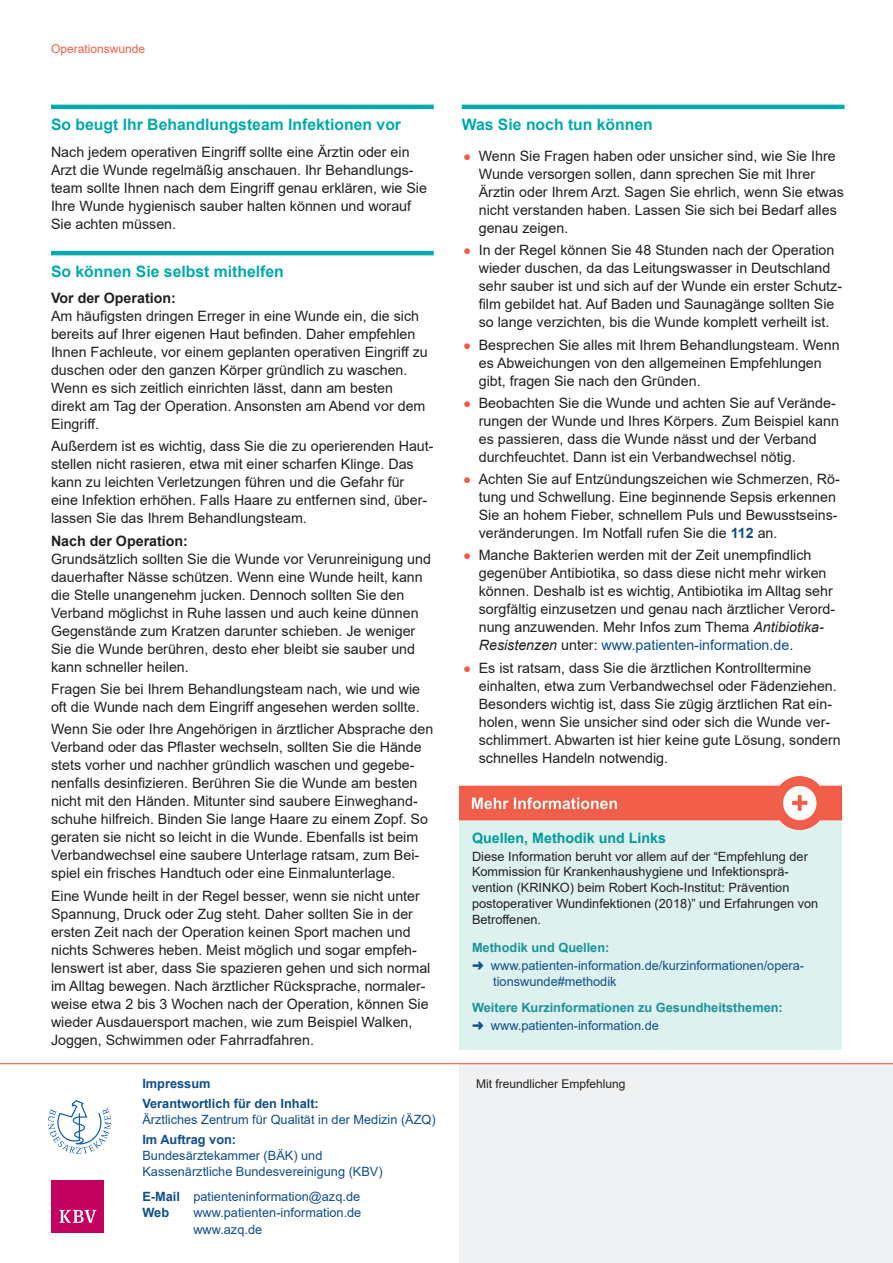
<style>
.page{position:relative;width:893px;height:1263px;background:#fff}
.page>*{position:absolute;margin:0;border:0;box-sizing:border-box;transform-origin:0 0}
.Zwischentitel{font:700 15.75px "Arial";color:#00aaad}
.Fliesstext{font:14.25px/18px "Arial";color:#231f20}
.Fliesstext-2{font:700 14.25px "Arial";color:#231f20}
.Kasten_Aufzaehlung{font:700 14.25px "Arial";color:#009b9e}
.t1{font:12.75px/15.8px "Arial";color:#0f4e8c}
.Kasten_Fliesstext{font:12.75px/15.8px "Arial";color:#231f20}
.Kasten_Aufzaehlung-2{font:700 12.75px "Arial";color:#1a9399}
.t2{font:700 12.75px "Arial";color:#0f4e8c}
.t3{font:12px "Arial";color:#231f20}
.Seiteninformation{font:12px "Arial";color:#f15e48}
.s1{font-size:13.5px;color:#f15e48}
.s2{font-weight:700;color:#0f4e8c}
.s3{font-style:italic}
.s4{color:#0f4e8c}
.s5{font-weight:700}
</style>
<div class="page">
<div style="left:51px;top:1180px;width:53px;height:52px;background:#c3015f"></div>
<svg style="left:59px;top:1210px;width:37px;height:13px"></svg>
<div style="left:459px;top:1063px;width:434px;height:200px;background:#f0f1f2"></div>
<hr style="left:0;top:1063px;width:893px;height:1px;background:#f15e48">
<svg style="left:48px;top:1100px;width:63px;height:54px"></svg>
<hr style="left:462px;top:105px;width:382px;height:4px;background:#00aaad">
<hr style="left:51px;top:105px;width:383px;height:4px;background:#00aaad">
<hr style="left:51px;top:251px;width:383px;height:4px;background:#00aaad">
<div style="left:459px;top:798px;width:383px;height:251px;background:#ddf1ef"></div>
<img style="left:459px;top:777px;width:382px;height:52px">
<p class="Seiteninformation" style="left:51px;top:41px;width:96px">Operationswunde</p>
<p class="Zwischentitel" style="left:51px;top:114px;width:352px">So beugt Ihr Behandlungsteam Infektionen vor</p>
<p class="Fliesstext" style="left:51px;top:143px;width:360px">Nach jedem operativen Eingriff sollte eine Ärztin oder ein</p>
<p class="Fliesstext" style="left:51px;top:161px;width:377px">Arzt die Wunde regelmäßig anschauen. Ihr Behandlungs&shy;team sollte Ihnen nach dem Eingriff genau erklären, wie Sie</p>
<p class="Fliesstext" style="left:51px;top:197px;width:362px">Ihre Wunde hygienisch sauber halten können und worauf</p>
<p class="Fliesstext" style="left:51px;top:215px;width:127px">Sie achten müssen.</p>
<p class="Zwischentitel" style="left:51px;top:260px;width:234px">So können Sie selbst mithelfen</p>
<p class="Fliesstext-2" style="left:51px;top:288px;width:126px">Vor der Operation:</p>
<p class="Fliesstext" style="left:51px;top:307px;width:370px">Am häufigsten dringen Erreger in eine Wunde ein, die sich</p>
<p class="Fliesstext" style="left:51px;top:325px;width:366px">bereits auf Ihrer eigenen Haut befinden. Daher empfehlen</p>
<p class="Fliesstext" style="left:51px;top:343px;width:378px">Ihnen Fachleute, vor einem geplanten operativen Eingriff zu</p>
<p class="Fliesstext" style="left:51px;top:361px;width:358px">duschen oder den ganzen Körper gründlich zu waschen.</p>
<p class="Fliesstext" style="left:51px;top:379px;width:343px">Wenn es sich zeitlich einrichten lässt, dann am besten</p>
<p class="Fliesstext" style="left:51px;top:397px;width:376px">direkt am Tag der Operation. Ansonsten am Abend vor dem</p>
<p class="Fliesstext" style="left:51px;top:415px;width:50px">Eingriff.</p>
<p class="Fliesstext" style="left:51px;top:437px;width:384px">Außerdem ist es wichtig, dass Sie die zu operierenden Haut&shy;stellen nicht rasieren, etwa mit einer scharfen Klinge. Das kann zu leichten Verletzungen führen und die Gefahr für eine Infektion erhöhen. Falls Haare zu entfernen sind, über&shy;lassen Sie das Ihrem Behandlungsteam.</p>
<p class="Fliesstext-2" style="left:51px;top:531px;width:138px">Nach der Operation:</p>
<p class="Fliesstext" style="left:51px;top:550px;width:381px">Grundsätzlich sollten Sie die Wunde vor Verunreinigung und</p>
<p class="Fliesstext" style="left:51px;top:568px;width:373px">dauerhafter Nässe schützen. Wenn eine Wunde heilt, kann die Stelle unangenehm jucken. Dennoch sollten Sie den Verband möglichst in Ruhe lassen und auch keine dünnen Gegenstände zum Kratzen darunter schieben. Je weniger Sie die Wunde berühren, desto eher bleibt sie sauber und kann schneller heilen.</p>
<p class="Fliesstext" style="left:51px;top:680px;width:371px">Fragen Sie bei Ihrem Behandlungsteam nach, wie und wie oft die Wunde nach dem Eingriff angesehen werden sollte.</p>
<p class="Fliesstext" style="left:51px;top:720px;width:384px">Wenn Sie oder Ihre Angehörigen in ärztlicher Absprache den Verband oder das Pflaster wechseln, sollten Sie die Hände stets vorher und nachher gründlich waschen und gegebe&shy;nenfalls desinfizieren. Berühren Sie die Wunde am besten nicht mit den Händen. Mitunter sind saubere Einweghand&shy;schuhe hilfreich. Binden Sie lange Haare zu einem Zopf. So geraten sie nicht so leicht in die Wunde. Ebenfalls ist beim Verbandwechsel eine saubere Unterlage ratsam, zum Bei&shy;spiel ein frisches Handtuch oder eine Einmalunterlage.</p>
<p class="Fliesstext" style="left:51px;top:886px;width:381px">Eine Wunde heilt in der Regel besser, wenn sie nicht unter Spannung, Druck oder Zug steht. Daher sollten Sie in der ersten Zeit nach der Operation keinen Sport machen und nichts Schweres heben. Meist möglich und sogar empfeh&shy;lenswert ist aber, dass Sie spazieren gehen und sich normal im Alltag bewegen. Nach ärztlicher Rücksprache, normaler&shy;weise etwa 2 bis 3 Wochen nach der Operation, können Sie wieder Ausdauersport machen, wie zum Beispiel Walken, Joggen, Schwimmen oder Fahrradfahren.</p>
<p class="Zwischentitel" style="left:462px;top:114px;width:193px">Was Sie noch tun können</p>
<p class="Fliesstext" style="left:479px;top:147px;width:367px;text-indent:-16px"><span class="s1">●</span> Wenn Sie Fragen haben oder unsicher sind, wie Sie Ihre Wunde versorgen sollen, dann sprechen Sie mit Ihrer Ärztin oder Ihrem Arzt. Sagen Sie ehrlich, wenn Sie etwas nicht verstanden haben. Lassen Sie sich bei Bedarf alles genau zeigen.</p>
<p class="Fliesstext" style="left:479px;top:241px;width:365px;text-indent:-16px"><span class="s1">●</span> In der Regel können Sie 48 Stunden nach der Operation wieder duschen, da das Leitungswasser in Deutschland sehr sauber ist und sich auf der Wunde ein erster Schutz&shy;film gebildet hat. Auf Baden und Saunagänge sollten Sie so lange verzichten, bis die Wunde komplett verheilt ist.</p>
<p class="Fliesstext" style="left:479px;top:336px;width:362px;text-indent:-16px"><span class="s1">●</span> Besprechen Sie alles mit Ihrem Behandlungsteam. Wenn es Abweichungen von den allgemeinen Empfehlungen gibt, fragen Sie nach den Gründen.</p>
<p class="Fliesstext" style="left:479px;top:394px;width:362px;text-indent:-16px"><span class="s1">●</span> Beobachten Sie die Wunde und achten Sie auf Verände&shy;rungen der Wunde und Ihres Körpers. Zum Beispiel kann es passieren, dass die Wunde nässt und der Verband durchfeuchtet. Dann ist ein Verbandwechsel nötig.</p>
<p class="Fliesstext" style="left:479px;top:470px;width:363px;text-indent:-16px"><span class="s1">●</span> Achten Sie auf Entzündungszeichen wie Schmerzen, Rö&shy;tung und Schwellung. Eine beginnende Sepsis erkennen Sie an hohem Fieber, schnellem Puls und Bewusstseins&shy;veränderungen. Im Notfall rufen Sie die <span class="s2">112</span> an.</p>
<p class="Fliesstext" style="left:479px;top:546px;width:358px;text-indent:-16px"><span class="s1">●</span> Manche Bakterien werden mit der Zeit unempfindlich gegenüber Antibiotika, so dass diese nicht mehr wirken können. Deshalb ist es wichtig, Antibiotika im Alltag sehr sorgfältig einzusetzen und genau nach ärztlicher Verord&shy;nung anzuwenden. Mehr Infos zum Thema <span class="s3">Antibiotika-Resistenzen</span> unter: <span class="s4">www.patienten-information.de</span>.</p>
<p class="Fliesstext" style="left:479px;top:659px;width:363px;text-indent:-16px"><span class="s1">●</span> Es ist ratsam, dass Sie die ärztlichen Kontrolltermine einhalten, etwa zum Verbandwechsel oder Fädenziehen.<br>Besonders wichtig ist, dass Sie zügig ärztlichen Rat ein&shy;holen, wenn Sie unsicher sind oder sich die Wunde ver&shy;schlimmert. Abwarten ist hier keine gute Lösung, sondern schnelles Handeln notwendig.</p>
<p class="Kasten_Aufzaehlung" style="left:472px;top:828px;width:195px">Quellen, Methodik und Links</p>
<p class="Kasten_Fliesstext" style="left:472px;top:848px;width:348px">Diese Information beruht vor allem auf der “Empfehlung der Kommission für Krankenhaushygiene und Infektionsprä&shy;vention (KRINKO) beim Robert Koch-Institut: Prävention postoperativer Wundinfektionen (2018)” und Erfahrungen von Betroffenen.</p>
<p class="Kasten_Aufzaehlung-2" style="left:472px;top:939px;width:139px">Methodik und Quellen:</p>
<p class="t1" style="left:493px;top:957px;width:312px;text-indent:-21px">➜ www.patienten-information.de/kurzinformationen/opera&shy;tionswunde#methodik</p>
<p class="Kasten_Aufzaehlung-2" style="left:472px;top:999px;width:312px">Weitere Kurzinformationen zu Gesundheitsthemen:</p>
<p class="t1" style="left:472px;top:1017px;width:188px">➜ www.patienten-information.de</p>
<p class="t2" style="left:142px;top:1075px;width:70px">Impressum</p>
<p class="t3" style="left:476px;top:1075px;width:151px">Mit freundlicher Empfehlung</p>
<p class="t2" style="left:142px;top:1095px;width:178px">Verantwortlich für den Inhalt:</p>
<p class="t1" style="left:142px;top:1112px;width:295px">Ärztliches Zentrum für Qualität in der Medizin (ÄZQ)</p>
<p class="t2" style="left:142px;top:1131px;width:95px">Im Auftrag von:</p>
<p class="t1" style="left:142px;top:1147px;width:242px">Bundesärztekammer (BÄK) und<br>Kassenärztliche Bundesvereinigung (KBV)</p>
<p class="t1" style="left:142px;top:1188px;width:219px;line-height:16.5px"><span class="s5">E-Mail</span> patienteninformation@azq.de<br><span class="s5">Web</span></p>
<p class="t1" style="left:193px;top:1204px;width:169px;line-height:16.5px">www.patienten-information.de www.azq.de</p>
</div>
